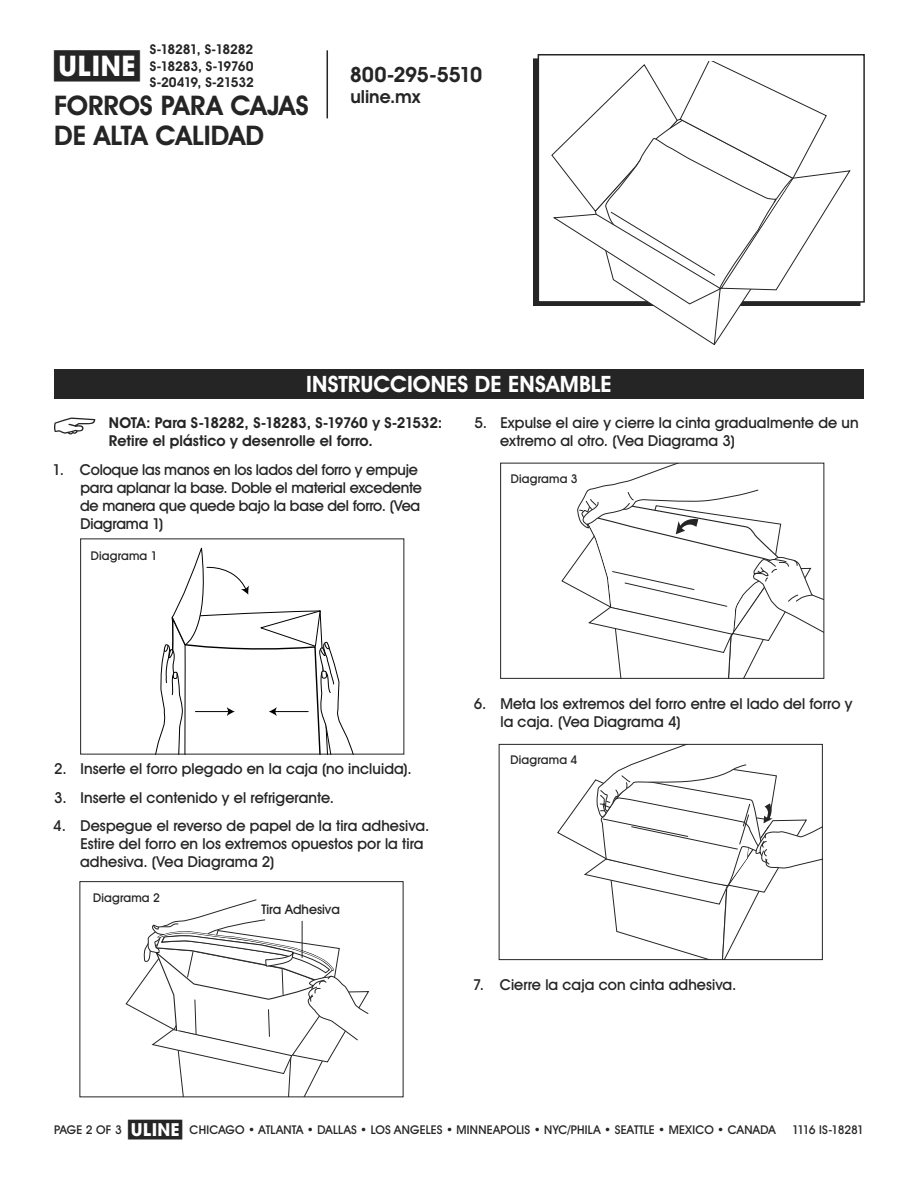
<style>
.page{position:relative;width:918px;height:1188px;background:#fff}
.page>*{position:absolute;margin:0;border:0;box-sizing:border-box;transform-origin:0 0}
.t1{font:700 28.5px "Uline Two Knine";color:#252525}
.t2{font:700 27px/30px "Uline Two Knine";color:#252525}
.t3{font:700 22.5px "Uline Two Knine";letter-spacing:.005em;color:#fff}
.t4{font:700 21px "Uline Two Knine";letter-spacing:-.02em;color:#252525}
.t5{font:700 18px "Uline Two Knine";color:#252525}
.t6{font:15px/18px "Uline Two Knine";letter-spacing:.005em;color:#252525}
.t7{font:15px/18px "Uline Two Knine";letter-spacing:-.015em;color:#252525}
.t8{font:700 15px/18px "Uline Two Knine";color:#252525}
.t9{font:700 13.5px/16.5px "Uline Two Knine";letter-spacing:-.015em;color:#252525;text-align:justify}
.t10{font:13.2px "Uline Two Knine";color:#252525}
.t11{font:12px "Uline Two Knine";letter-spacing:.015em;color:#252525}
.t12{font:12px "Uline Two Knine";letter-spacing:-.065em;color:#252525}
.s1{font-size:18px}
</style>
<div class="page">
<hr style="left:327px;top:50px;width:1px;height:68px;background:#252525">
<div style="left:538px;top:54px;width:327px;height:249px;border:2px solid #252525"></div>
<svg style="left:551px;top:61px;width:299px;height:284px"></svg>
<div style="left:54px;top:369px;width:810px;height:30px;background:#252525"></div>
<svg style="left:54px;top:418px;width:41px;height:16px"></svg>
<svg style="left:155px;top:547px;width:199px;height:206px"></svg>
<svg style="left:125px;top:899px;width:244px;height:196px"></svg>
<hr style="left:302px;top:921px;width:1px;height:37px;background:#252525">
<div style="left:80px;top:881px;width:324px;height:216px;border:1px solid #252525"></div>
<svg style="left:561px;top:465px;width:261px;height:212px"></svg>
<div style="left:500px;top:463px;width:324px;height:216px;border:1px solid #252525"></div>
<svg style="left:557px;top:746px;width:264px;height:212px"></svg>
<div style="left:499px;top:744px;width:324px;height:216px;border:1px solid #252525"></div>
<p class="t9" style="left:150px;top:41px;width:106px">S-18281, S-18282<br>S-18283, S-19760<br>S-20419, S-21532</p>
<h1 class="t1" style="left:54px;top:49px;width:87px">π</h1>
<h2 class="t2" style="left:54px;top:90px;width:256px">FORROS PARA CAJAS<br>DE ALTA CALIDAD</h2>
<h3 class="t4" style="left:350px;top:62px;width:134px">800-295-5510</h3>
<p class="t5" style="left:350px;top:86px;width:71px">uline.mx</p>
<h3 class="t3" style="left:306px;top:371px;width:307px">INSTRUCCIONES DE ENSAMBLE</h3>
<p class="t8" style="left:109px;top:414px;width:335px">NOTA: Para S-18282, S-18283, S-19760 y S-21532:<br>Retire el plástico y desenrolle el forro.</p>
<p class="t7" style="left:80px;top:461px;width:343px;text-indent:-27px">1. Coloque las manos en los lados del forro y empuje para aplanar la base. Doble el material excedente de manera que quede bajo la base del forro. (Vea Diagrama 1)</p>
<p class="t6" style="left:500px;top:414px;width:360px;text-indent:-26px">5. Expulse el aire y cierre la cinta gradualmente de un extremo al otro. (Vea Diagrama 3)</p>
<p class="t11" style="left:511px;top:471px;width:68px">Diagrama 3</p>
<p class="t11" style="left:91px;top:548px;width:68px">Diagrama 1</p>
<p class="t6" style="left:54px;top:759px;width:359px">2. Inserte el forro plegado en la caja (no incluida).</p>
<p class="t6" style="left:54px;top:788px;width:282px">3. Inserte el contenido y el refrigerante.</p>
<p class="t6" style="left:80px;top:817px;width:351px;text-indent:-27px">4. Despegue el reverso de papel de la tira adhesiva.<br>Estire del forro en los extremos opuestos por la tira adhesiva. (Vea Diagrama 2)</p>
<p class="t11" style="left:93px;top:890px;width:68px">Diagrama 2</p>
<p class="t10" style="left:261px;top:901px;width:80px">Tira Adhesiva</p>
<p class="t6" style="left:500px;top:695px;width:353px;text-indent:-27px">6. Meta los extremos del forro entre el lado del forro y la caja. (Vea Diagrama 4)</p>
<p class="t11" style="left:511px;top:753px;width:68px">Diagrama 4</p>
<p class="t6" style="left:473px;top:975px;width:265px">7. Cierre la caja con cinta adhesiva.</p>
<p class="t11" style="left:128px;top:1122px;width:649px"><span class="s1">π</span> CHICAGO • ATLANTA • DALLAS • LOS ANGELES • MINNEAPOLIS • NYC/PHILA • SEATTLE • MEXICO • CANADA</p>
<p class="t11" style="left:54px;top:1122px;width:69px">PAGE 2 OF 3</p>
<p class="t12" style="left:792px;top:1122px;width:73px">1116 IS-18281</p>
</div>
